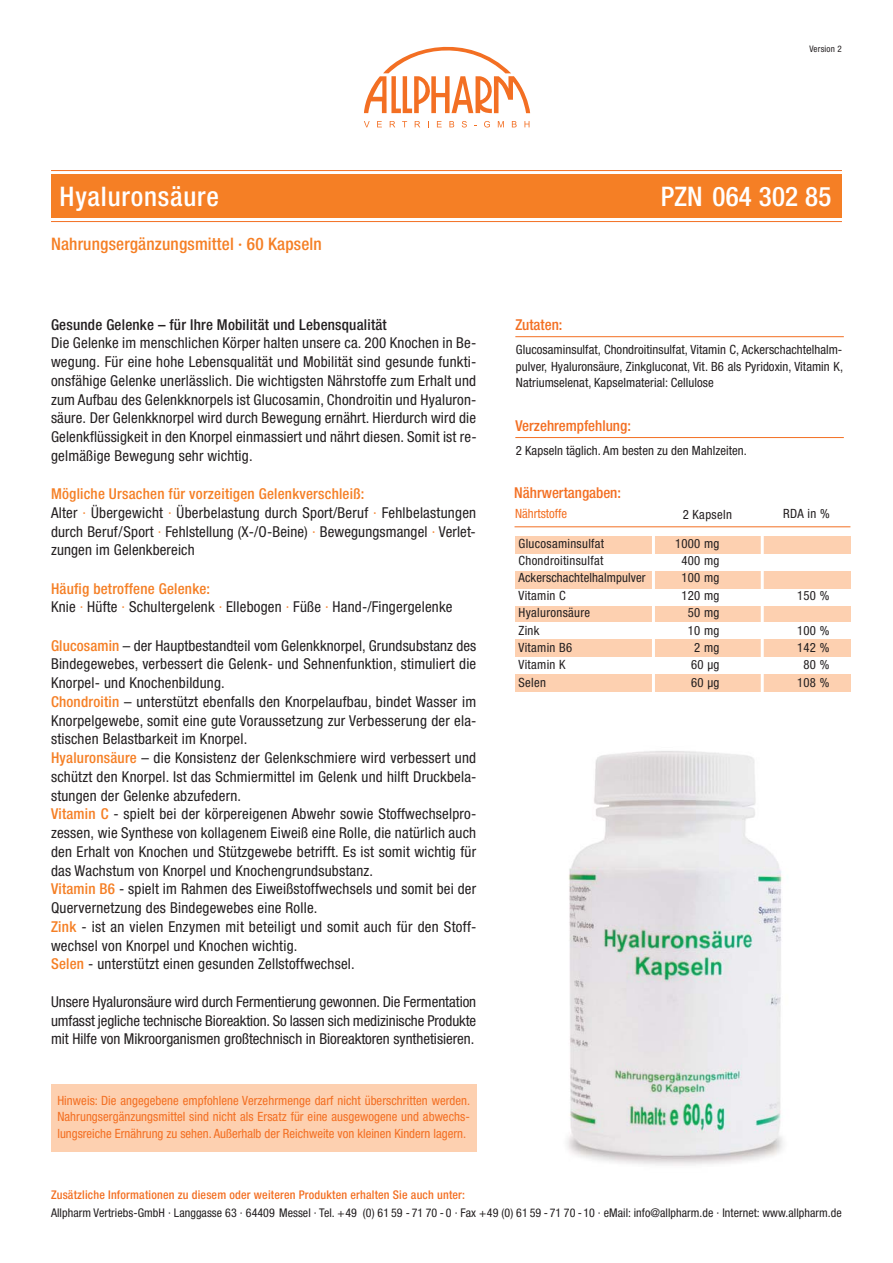
<style>
.page{position:relative;width:893px;height:1263px;background:#fff}
.page>*{position:absolute;margin:0;border:0;box-sizing:border-box;transform-origin:0 0}
.t1{font:500 condensed 27px "Helvetica Neue";letter-spacing:.03em;color:#fff}
.t2{font:500 condensed 27px "Helvetica Neue";letter-spacing:.01em;color:#fff}
.t3{font:500 condensed 17.25px "Helvetica Neue";letter-spacing:.01em;color:#f57f25}
.t4{font:condensed 15px/18.8px "Helvetica Neue";letter-spacing:.015em;color:#231f20}
.t5{font:500 condensed 15px "Helvetica Neue";letter-spacing:.015em;color:#231f20}
.t6{font:500 condensed 15px "Helvetica Neue";color:#f36f22}
.t7{font:condensed 12.75px/16.5px "Helvetica Neue";letter-spacing:.025em;color:#231f20;text-align:justify}
.t8{font:condensed 12.75px/16.5px "Helvetica Neue";color:#f36f22;text-align:justify}
.t9{font:condensed 12.75px "Helvetica Neue";letter-spacing:.005em;color:#231f20}
.t10{font:condensed 12px "Helvetica Neue";letter-spacing:.005em;color:#231f20}
.t11{font:500 condensed 12px "Helvetica Neue";letter-spacing:.015em;color:#f36f22}
.t12{font:condensed 9px "Helvetica Neue";letter-spacing:.025em;color:#231f20}
.s1{font-weight:500;color:#f57f25}
.s2{color:#f57f25}
</style>
<div class="page">
<div style="left:51px;top:174px;width:791px;height:44px;background:#f57f25"></div>
<svg style="left:364px;top:47px;width:166px;height:66px"></svg>
<svg style="left:364px;top:121px;width:6px;height:6px"></svg>
<svg style="left:377px;top:121px;width:5px;height:6px"></svg>
<svg style="left:390px;top:121px;width:5px;height:6px"></svg>
<svg style="left:415px;top:121px;width:5px;height:6px"></svg>
<svg style="left:437px;top:121px;width:5px;height:6px"></svg>
<svg style="left:449px;top:121px;width:5px;height:6px"></svg>
<svg style="left:462px;top:121px;width:5px;height:6px"></svg>
<svg style="left:484px;top:121px;width:6px;height:6px"></svg>
<svg style="left:498px;top:121px;width:6px;height:6px"></svg>
<svg style="left:512px;top:121px;width:5px;height:6px"></svg>
<svg style="left:524px;top:121px;width:5px;height:6px"></svg>
<hr style="left:51px;top:170px;width:791px;height:1px;background:#f36f22">
<hr style="left:51px;top:221px;width:791px;height:1px;background:#f36f22">
<img style="left:566px;top:751px;width:217px;height:415px">
<hr style="left:515px;top:336px;width:329px;height:1px;background:#f36f22">
<hr style="left:515px;top:437px;width:329px;height:1px;background:#f36f22">
<hr style="left:514px;top:526px;width:336px;height:1px;background:#f36f22">
<div style="left:514px;top:537px;width:336px;height:17px;background:#fdd0b0"></div>
<div style="left:514px;top:571px;width:336px;height:17px;background:#fdd0b0"></div>
<div style="left:514px;top:606px;width:336px;height:16px;background:#fdd0b0"></div>
<div style="left:514px;top:639px;width:336px;height:17px;background:#fdd0b0"></div>
<div style="left:514px;top:675px;width:336px;height:17px;background:#fdd0b0"></div>
<hr style="left:652px;top:529px;width:3px;height:165px;background:#fff">
<hr style="left:761px;top:529px;width:3px;height:169px;background:#fff">
<div style="left:51px;top:1084px;width:425px;height:68px;background:#fdd0b0"></div>
<p class="t12" style="left:809px;top:46px;width:34px">Version 2</p>
<h1 class="t1" style="left:60px;top:186px;width:161px">Hyaluronsäure</h1>
<p class="t3" style="left:51px;top:238px;width:272px">Nahrungsergänzungsmittel · 60 Kapseln</p>
<p class="t5" style="left:51px;top:319px;width:337px">Gesunde Gelenke – für Ihre Mobilität und Lebensqualität</p>
<p class="t4" style="left:51px;top:335px;width:427px;text-align:justify">Die Gelenke im menschlichen Körper halten unsere ca. 200 Knochen in Be&shy;wegung. Für eine hohe Lebensqualität und Mobilität sind gesunde funkti&shy;onsfähige Gelenke unerlässlich. Die wichtigsten Nährstoffe zum Erhalt und zum Aufbau des Gelenkknorpels ist Glucosamin, Chondroitin und Hyaluron&shy;säure. Der Gelenkknorpel wird durch Bewegung ernährt. Hierdurch wird die Gelenkflüssigkeit in den Knorpel einmassiert und nährt diesen. Somit ist re&shy;gelmäßige Bewegung sehr wichtig.</p>
<p class="t4" style="left:51px;top:486px;width:427px"><span class="s1">Mögliche Ursachen für vorzeitigen Gelenkverschleiß:<br></span>Alter <span class="s2">·</span> Übergewicht <span class="s2">·</span> Überbelastung durch Sport/Beruf <span class="s2">·</span> Fehlbelastungen durch Beruf/Sport <span class="s2">·</span> Fehlstellung (X-/O-Beine) <span class="s2">·</span> Bewegungsmangel <span class="s2">·</span> Verlet&shy;zungen im Gelenkbereich</p>
<p class="t4" style="left:51px;top:580px;width:403px"><span class="s1">Häufig betroffene Gelenke:<br></span>Knie <span class="s2">·</span> Hüfte <span class="s2">·</span> Schultergelenk <span class="s2">·</span> Ellebogen <span class="s2">·</span> Füße <span class="s2">·</span> Hand-/Fingergelenke</p>
<p class="t4" style="left:51px;top:637px;width:427px"><span class="s1">Glucosamin</span> – der Hauptbestandteil vom Gelenkknorpel, Grundsubstanz des Bindegewebes, verbessert die Gelenk- und Sehnenfunktion, stimuliert die Knorpel- und Knochenbildung.<br><span class="s1">Chondroitin</span> – unterstützt ebenfalls den Knorpelaufbau, bindet Wasser im Knorpelgewebe, somit eine gute Voraussetzung zur Verbesserung der ela&shy;stischen Belastbarkeit im Knorpel.<br><span class="s1">Hyaluronsäure</span> – die Konsistenz der Gelenkschmiere wird verbessert und schützt den Knorpel. Ist das Schmiermittel im Gelenk und hilft Druckbela&shy;stungen der Gelenke abzufedern.<br><span class="s1">Vitamin C</span> - spielt bei der körpereigenen Abwehr sowie Stoffwechselpro&shy;zessen, wie Synthese von kollagenem Eiweiß eine Rolle, die natürlich auch den Erhalt von Knochen und Stützgewebe betrifft. Es ist somit wichtig für das Wachstum von Knorpel und Knochengrundsubstanz.<br><span class="s1">Vitamin B6</span> - spielt im Rahmen des Eiweißstoffwechsels und somit bei der Quervernetzung des Bindegewebes eine Rolle.<br><span class="s1">Zink</span> - ist an vielen Enzymen mit beteiligt und somit auch für den Stoff&shy;wechsel von Knorpel und Knochen wichtig.<br><span class="s1">Selen</span> - unterstützt einen gesunden Zellstoffwechsel.</p>
<p class="t4" style="left:51px;top:993px;width:427px;text-align:justify">Unsere Hyaluronsäure wird durch Fermentierung gewonnen. Die Fermentation umfasst jegliche technische Bioreaktion. So lassen sich medizinische Produkte mit Hilfe von Mikroorganismen großtechnisch in Bioreaktoren synthetisieren.</p>
<p class="t8" style="left:57px;top:1093px;width:414px">Hinweis: Die angegebene empfohlene Verzehrmenge darf nicht überschritten werden.<br>Nahrungsergänzungsmittel sind nicht als Ersatz für eine ausgewogene und abwechs&shy;lungsreiche Ernährung zu sehen. Außerhalb der Reichweite von kleinen Kindern lagern.</p>
<p class="t11" style="left:51px;top:1191px;width:416px">Zusätzliche Informationen zu diesem oder weiteren Produkten erhalten Sie auch unter:</p>
<h1 class="t2" style="left:661px;top:186px;width:172px">PZN 064 302 85</h1>
<p class="t6" style="left:515px;top:319px;width:49px">Zutaten:</p>
<p class="t7" style="left:516px;top:343px;width:329px">Glucosaminsulfat, Chondroitinsulfat, Vitamin C, Ackerschachtelhalm&shy;pulver, Hyaluronsäure, Zinkgluconat, Vit. B6 als Pyridoxin, Vitamin K, Natriumselenat, Kapselmaterial: Cellulose</p>
<p class="t6" style="left:515px;top:420px;width:117px">Verzehrempfehlung:</p>
<p class="t9" style="left:516px;top:446px;width:232px">2 Kapseln täglich. Am besten zu den Mahlzeiten.</p>
<p class="t6" style="left:514px;top:487px;width:108px">Nährwertangaben:</p>
<p class="t8" style="left:515px;top:506px;width:54px">Nährtstoffe</p>
<p class="t7" style="left:683px;top:508px;width:51px">2 Kapseln</p>
<p class="t7" style="left:783px;top:507px;width:48px">RDA in %</p>
<p class="t7" style="left:518px;top:536px;width:87px">Glucosaminsulfat</p>
<p class="t7" style="left:675px;top:536px;width:46px">1000 mg</p>
<p class="t7" style="left:518px;top:553px;width:86px">Chondroitinsulfat</p>
<p class="t7" style="left:681px;top:553px;width:40px">400 mg</p>
<p class="t7" style="left:518px;top:571px;width:129px">Ackerschachtelhalmpulver</p>
<p class="t7" style="left:681px;top:571px;width:40px">100 mg</p>
<p class="t7" style="left:518px;top:588px;width:49px">Vitamin C</p>
<p class="t7" style="left:681px;top:588px;width:40px">120 mg</p>
<p class="t7" style="left:797px;top:588px;width:34px">150 %</p>
<p class="t7" style="left:518px;top:605px;width:73px">Hyaluronsäure</p>
<p class="t7" style="left:688px;top:605px;width:33px">50 mg</p>
<p class="t7" style="left:518px;top:623px;width:22px">Zink</p>
<p class="t7" style="left:688px;top:623px;width:33px">10 mg</p>
<p class="t7" style="left:797px;top:623px;width:34px">100 %</p>
<p class="t7" style="left:518px;top:640px;width:55px">Vitamin B6</p>
<p class="t7" style="left:694px;top:640px;width:27px">2 mg</p>
<p class="t7" style="left:797px;top:640px;width:34px">142 %</p>
<p class="t7" style="left:518px;top:658px;width:49px">Vitamin K</p>
<p class="t7" style="left:691px;top:658px;width:30px">60 µg</p>
<p class="t7" style="left:803px;top:658px;width:27px">80 %</p>
<p class="t7" style="left:518px;top:675px;width:29px">Selen</p>
<p class="t7" style="left:691px;top:675px;width:30px">60 µg</p>
<p class="t7" style="left:797px;top:675px;width:34px">108 %</p>
<p class="t10" style="left:51px;top:1208px;width:792px">Allpharm Vertriebs-GmbH · Langgasse 63 · 64409 Messel · Tel. +49 (0) 61 59 - 71 70 - 0 · Fax +49 (0) 61 59 - 71 70 -10 · eMail: info@allpharm.de · Internet: www.allpharm.de</p>
</div>
